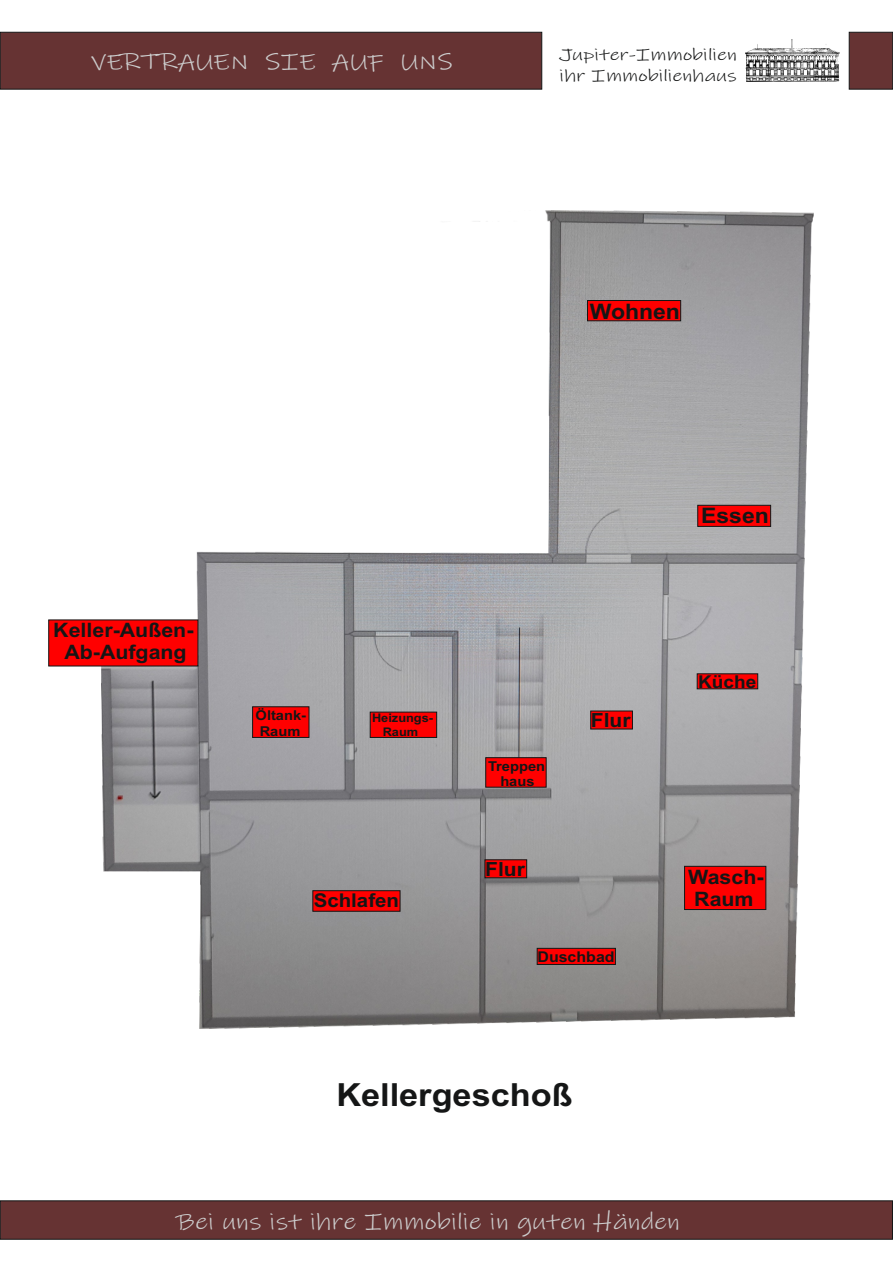
<style>
.page{position:relative;width:893px;height:1263px;background:#fff}
.page>*{position:absolute;margin:0;border:0;box-sizing:border-box;transform-origin:0 0}
.t1{font:700 31.8px "Arial";color:#151616;scale:1.08 1}
.t2{font:23.1px "Ink Free";color:#ccc;scale:1.21 1}
.t3{font:700 21.3px "Arial";color:#151616;scale:1.08 1}
.t4{font:700 19.8px/22.2px "Arial";color:#151616;text-align:center;scale:1.08 1}
.t5{font:700 19.5px "Arial";color:#151616;scale:1.08 1}
.t6{font:700 19.05px "Arial";color:#151616;scale:1.08 1}
.t7{font:700 17.7px "Arial";color:#151616;scale:1.08 1}
.t8{font:16.8px/20.9px "Ink Free";color:#151616;scale:1.29 1}
.t9{font:700 14.85px "Arial";color:#151616;scale:1.08 1}
.t10{font:700 13.65px/15.1px "Arial";color:#151616;text-align:center;scale:1.08 1}
.t11{font:700 11.85px/13.2px "Arial";color:#151616;text-align:center;scale:1.08 1}
</style>
<div class="page">
<div style="left:0;top:32px;width:542px;height:57px;background:#633"></div>
<img style="left:746px;top:39px;width:93px;height:43px">
<svg style="left:849px;top:32px;width:44px;height:57px;background:#623232"></svg>
<svg style="left:0;top:1200px;width:893px;height:39px;background:#643333"></svg>
<img style="left:102px;top:210px;width:711px;height:818px">
<svg style="left:587px;top:300px;width:94px;height:21px;background:#e70202"></svg>
<svg style="left:697px;top:505px;width:74px;height:22px;background:#e50303"></svg>
<svg style="left:485px;top:757px;width:61px;height:30px;background:#ef0202"></svg>
<svg style="left:697px;top:673px;width:61px;height:16px"></svg>
<svg style="left:537px;top:948px;width:79px;height:17px"></svg>
<svg style="left:590px;top:711px;width:43px;height:18px"></svg>
<svg style="left:485px;top:859px;width:42px;height:19px"></svg>
<svg style="left:312px;top:890px;width:88px;height:21px;background:#ec0303"></svg>
<svg style="left:370px;top:712px;width:67px;height:26px;background:#ea0202"></svg>
<svg style="left:252px;top:706px;width:57px;height:32px;background:#e90303"></svg>
<svg style="left:684px;top:866px;width:82px;height:44px;background:#f00101"></svg>
<div style="left:48px;top:620px;width:150px;height:46px;background:#f00"></div>
<p class="t2" style="left:91px;top:53px;width:301px">VERTRAUEN SIE AUF UNS</p>
<p class="t8" style="left:560px;top:46px;width:139px">Jupiter-Immobilien ihr Immobilienhaus</p>
<p class="t3" style="left:590px;top:303px;width:85px">Wohnen</p>
<p class="t4" style="left:53px;top:621px;width:131px">Keller-Außen-<br>Ab-Aufgang</p>
<p class="t3" style="left:701px;top:508px;width:64px">Essen</p>
<p class="t10" style="left:256px;top:709px;width:48px;text-align:left">Öltank-<br>Raum</p>
<p class="t11" style="left:372px;top:713px;width:58px">Heizungs-<br>Raum</p>
<p class="t6" style="left:314px;top:893px;width:81px">Schlafen</p>
<p class="t10" style="left:488px;top:760px;width:54px">Treppen haus</p>
<p class="t5" style="left:485px;top:861px;width:38px">Flur</p>
<p class="t5" style="left:591px;top:713px;width:38px">Flur</p>
<p class="t9" style="left:537px;top:951px;width:73px">Duschbad</p>
<p class="t7" style="left:698px;top:675px;width:55px">Küche</p>
<p class="t4" style="left:688px;top:867px;width:71px">Wasch-<br>Raum</p>
<h1 class="t1" style="left:336px;top:1082px;width:220px">Kellergeschoß</h1>
<p class="t2" style="left:176px;top:1214px;width:418px">Bei uns ist ihre Immobilie in guten Händen</p>
</div>
